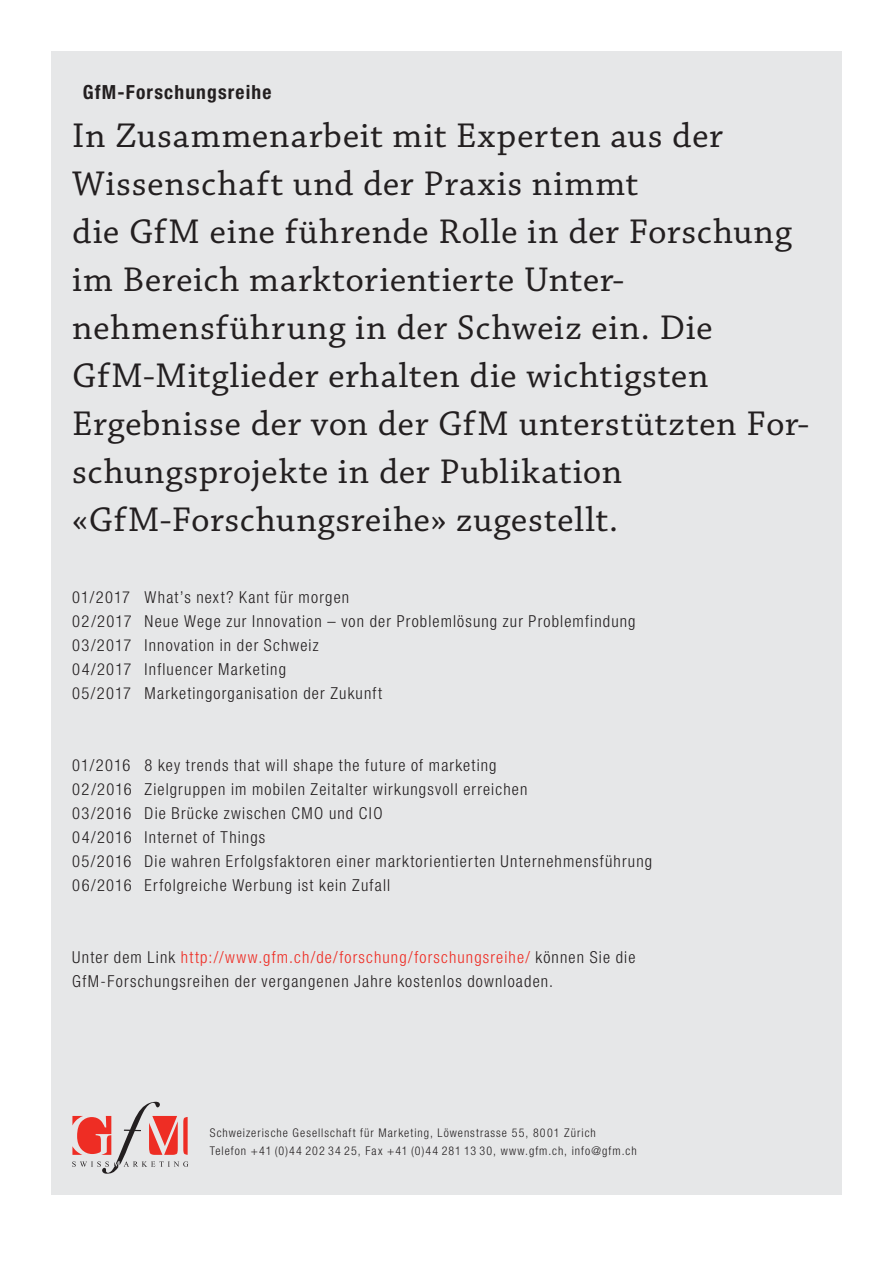
<style>
.page{position:relative;width:893px;height:1263px;background:#fff}
.page>*{position:absolute;margin:0;border:0;box-sizing:border-box;transform-origin:0 0}
.t1{font:36px/48px "Chaparral Pro Capt";letter-spacing:.02em;color:#231f20}
.t2{font:700 condensed 19.5px "Helvetica Neue LT Std";letter-spacing:.06em;color:#231f20}
.t3{font:300 condensed 16.5px/24px "Helvetica Neue LT Std";letter-spacing:.07em;color:#231f20}
.t4{font:300 condensed 12px/18px "Helvetica Neue LT Std";letter-spacing:.085em;color:#231f20}
.s1{color:#ee2d24}
</style>
<div class="page">
<div style="left:51px;top:51px;width:791px;height:1144px;background:#e6e7e8"></div>
<svg style="left:72px;top:1102px;width:116px;height:72px"></svg>
<p class="t2" style="left:83px;top:85px;width:190px">GfM-Forschungsreihe</p>
<p class="t1" style="left:72px;top:115px;width:738px">In Zusammenarbeit mit Experten aus der Wissenschaft und der Praxis nimmt<br>die GfM eine führende Rolle in der Forschung im Bereich marktorientierte Unter&shy;nehmensführung in der Schweiz ein. Die GfM-Mitglieder erhalten die wichtigsten Ergebnisse der von der GfM unterstützten For&shy;schungsprojekte in der Publikation «GfM-Forschungsreihe» zugestellt.</p>
<p class="t3" style="left:72px;top:587px;width:565px">01/2017 What’s next? Kant für morgen<br>02/2017 Neue Wege zur Innovation – von der Problemlösung zur Problemfindung 03/2017 Innovation in der Schweiz<br>04/2017 Influencer Marketing<br>05/2017 Marketingorganisation der Zukunft</p>
<p class="t3" style="left:72px;top:755px;width:581px">01/2016 8 key trends that will shape the future of marketing<br>02/2016 Zielgruppen im mobilen Zeit alter wirkungsvoll erreichen<br>03/2016 Die Brücke zwischen CMO und CIO<br>04/2016 Internet of Things<br>05/2016 Die wahren Erfolgsfaktoren einer marktorientierten Unternehmensführung 06/2016 Erfolgreiche Werbung ist kein Zufall</p>
<p class="t3" style="left:72px;top:947px;width:565px">Unter dem Link <span class="s1">http://www.gfm.ch/de/forschung/forschungsreihe/</span> können Sie die<br>GfM-Forschungsreihen der vergangenen Jahre kostenlos downloaden.</p>
<p class="t4" style="left:210px;top:1125px;width:428px">Schweizerische Gesellschaft für Marketing, Löwenstrasse 55, 8001 Zürich<br>Telefon +41 (0)44 202 34 25, Fax +41 (0)44 281 13 30, www.gfm.ch, info@gfm.ch</p>
</div>
